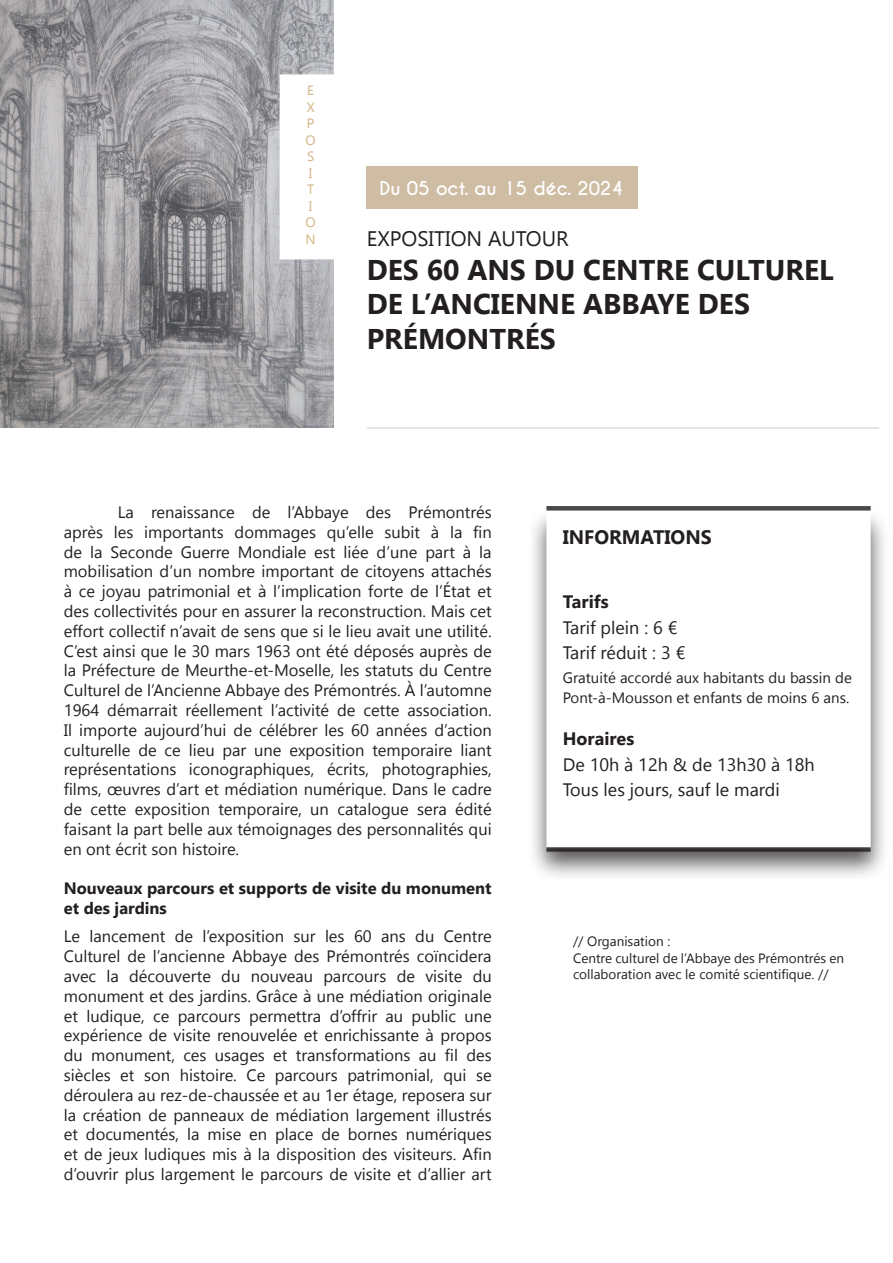
<style>
.page{position:relative;width:893px;height:1263px;background:#fff}
.page>*{position:absolute;margin:0;border:0;box-sizing:border-box;transform-origin:0 0}
.t1{font:700 28.5px/34.2px "Gadugi";color:#231f20}
.t2{font:21px "Gadugi";color:#231f20}
.t3{font:700 19.5px "Gadugi";color:#231f20}
.t4{font:18px/25.5px "Gadugi";color:#231f20}
.t5{font:700 18px "Caviar Dreams";color:#fff}
.t6{font:700 18px "Gadugi";color:#231f20}
.t7{font:16.5px/19.8px "Gadugi";color:#231f20;text-align:justify}
.t8{font:700 16.5px/19.8px "Gadugi";color:#231f20}
.t9{font:15px/19.8px "Gadugi";color:#231f20}
.t10{font:13.5px/16.2px "Gadugi";color:#231f20}
.t11{font:13.5px/16.5px "Gadugi";color:#d2b483}
</style>
<div class="page">
<img style="left:0;top:0;width:333px;height:427px">
<div style="left:367px;top:166px;width:271px;height:42px;background:#cebda3"></div>
<div style="left:280px;top:74px;width:55px;height:185px;background:#fff"></div>
<hr style="left:367px;top:427px;width:512px;height:2px;background:#d5d7d6">
<div style="left:528px;top:507px;width:361px;height:375px;background:#231f20;opacity:.75"></div>
<div style="left:546px;top:510px;width:325px;height:338px;background:#fff;border:2px solid #fff"></div>
<hr style="left:546px;top:506px;width:325px;height:4px;background:#4a4748">
<svg style="left:546px;top:847px;width:325px;height:5px;background:#423f40"></svg>
<p class="t11" style="left:306px;top:82px;width:12px">E<br>X<br>P<br>O<br>S<br>I<br>T<br>I<br>O<br>N</p>
<p class="t5" style="left:379px;top:177px;width:245px">Du 05 oct. au 15 déc. 2024</p>
<p class="t2" style="left:367px;top:226px;width:203px">EXPOSITION AUTOUR</p>
<h1 class="t1" style="left:367px;top:253px;width:469px">DES 60 ANS DU CENTRE CULTUREL<br>DE L’ANCIENNE ABBAYE DES<br>PRÉMONTRÉS</h1>
<p class="t7" style="left:64px;top:502px;width:429px;text-indent:54px">La renaissance de l’Abbaye des Prémontrés après les importants dommages qu’elle subit à la fin de la Seconde Guerre Mondiale est liée d’une part à la mobilisation d’un nombre important de citoyens attachés à ce joyau patrimonial et à l’implication forte de l’État et des collectivités pour en assurer la reconstruction. Mais cet effort collectif n’avait de sens que si le lieu avait une utilité.<br>C’est ainsi que le 30 mars 1963 ont été déposés auprès de la Préfecture de Meurthe-et-Moselle, les statuts du Centre Culturel de l’Ancienne Abbaye des Prémontrés. À l’automne 1964 démarrait réellement l’activité de cette association.<br>Il importe aujourd’hui de célébrer les 60 années d’action culturelle de ce lieu par une exposition temporaire liant représentations iconographiques, écrits, photographies, films, œuvres d’art et médiation numérique. Dans le cadre de cette exposition temporaire, un catalogue sera édité faisant la part belle aux témoignages des personnalités qui en ont écrit son histoire.</p>
<p class="t8" style="left:64px;top:878px;width:429px">Nouveaux parcours et supports de visite du monument et des jardins</p>
<p class="t7" style="left:64px;top:926px;width:429px">Le lancement de l’exposition sur les 60 ans du Centre Culturel de l’ancienne Abbaye des Prémontrés coïncidera avec la découverte du nouveau parcours de visite du monument et des jardins. Grâce à une médiation originale et ludique, ce parcours permettra d’offrir au public une expérience de visite renouvelée et enrichissante à propos du monument, ces usages et transformations au fil des siècles et son histoire. Ce parcours patrimonial, qui se déroulera au rez-de-chaussée et au 1er étage, reposera sur la création de panneaux de médiation largement illustrés et documentés, la mise en place de bornes numériques et de jeux ludiques mis à la disposition des visiteurs. Afin d’ouvrir plus largement le parcours de visite et d’allier art</p>
<p class="t3" style="left:563px;top:525px;width:150px">INFORMATIONS</p>
<p class="t6" style="left:563px;top:591px;width:47px">Tarifs</p>
<p class="t4" style="left:563px;top:614px;width:124px">Tarif plein : 6 €<br>Tarif réduit : 3 €</p>
<p class="t9" style="left:563px;top:668px;width:291px">Gratuité accordé aux habitants du bassin de<br>Pont-à-Mousson et enfants de moins 6 ans.</p>
<p class="t6" style="left:563px;top:728px;width:73px">Horaires</p>
<p class="t4" style="left:563px;top:752px;width:253px">De 10h à 12h &amp; de 13h30 à 18h<br>Tous les jours, sauf le mardi</p>
<p class="t10" style="left:573px;top:933px;width:273px">// Organisation :<br>Centre culturel de l’Abbaye des Prémontrés en collaboration avec le comité scientifique. //</p>
</div>
